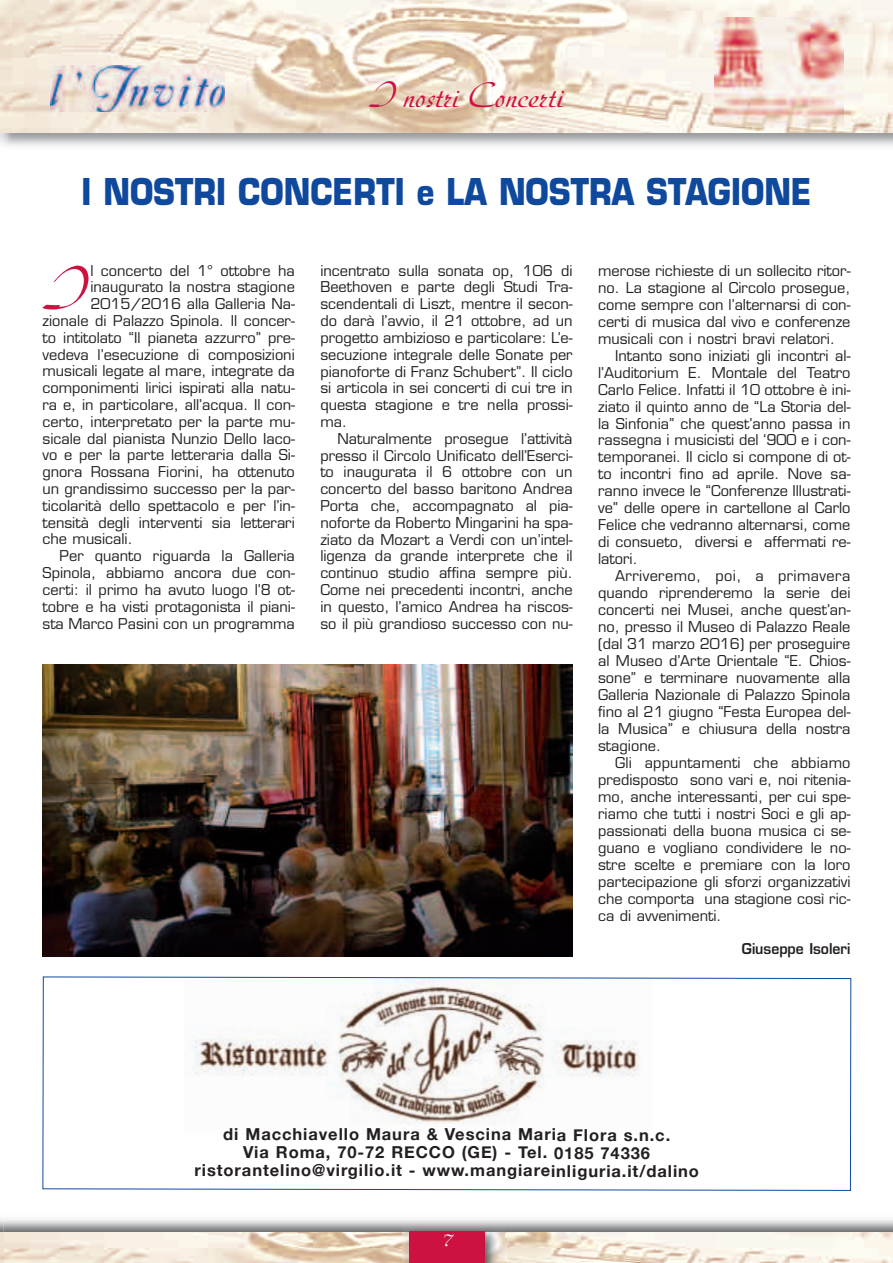
<style>
.page{position:relative;width:893px;height:1263px;background:#fff}
.page>*{position:absolute;margin:0;border:0;box-sizing:border-box;transform-origin:0 0}
.t1{font:60.3px "Diskus LT Std";color:#cd1141}
.t2{font:700 36px "Eurostile LT Std";color:#0f499d;scale:.85 1}
.t3{font:36px "Diskus LT Std";color:#cd1141}
.t4{font:18px "Bellevue";color:#fff}
.t5{font:700 16.5px/18px "Helvetica Neue";letter-spacing:.055em;color:#231f20;text-align:center}
.t6{font:14.55px/17px "Eurostile LT Std";color:#231f20;text-align:justify}
.t7{font:600 14.55px "Eurostile LT Std";color:#231f20;scale:.96 1}
</style>
<div class="page">
<img style="left:4px;top:1232px;width:889px;height:31px">
<img style="left:0;top:1217px;width:4px;height:46px">
<img style="left:1px;top:1232px;width:3px;height:31px">
<img style="left:403px;top:1224px;width:102px;height:39px">
<div style="left:410px;top:1231px;width:75px;height:32px;background:#cd1141"></div>
<svg style="left:1px;top:0;width:892px;height:132px;background:#f0e4d3"></svg>
<img style="left:714px;top:18px;width:130px;height:109px">
<img style="left:50px;top:65px;width:175px;height:47px">
<svg style="left:42px;top:976px;width:810px;height:215px"></svg>
<img style="left:43px;top:664px;width:530px;height:293px">
<h2 class="t3" style="left:369px;top:81px;width:197px">I nostri Concerti</h2>
<h2 class="t2" style="left:81px;top:178px;width:861px">I NOSTRI CONCERTI e LA NOSTRA STAGIONE</h2>
<h1 class="t1" style="left:43px;top:266px;width:47px">I</h1>
<p class="t6" style="left:90px;top:263px;width:206px">l concerto del 1° ottobre ha</p>
<p class="t6" style="left:90px;top:280px;width:206px">inaugurato la nostra stagione</p>
<p class="t6" style="left:90px;top:297px;width:206px">2015/2016 alla Galleria Na-</p>
<p class="t6" style="left:43px;top:314px;width:254px">zionale di Palazzo Spinola. Il concer-</p>
<p class="t6" style="left:43px;top:330px;width:254px">to intitolato “Il pianeta azzurro” pre-</p>
<p class="t6" style="left:43px;top:347px;width:254px">vedeva l’esecuzione di composizioni</p>
<p class="t6" style="left:43px;top:364px;width:254px">musicali legate al mare, integrate da</p>
<p class="t6" style="left:43px;top:381px;width:254px">componimenti lirici ispirati alla natu-</p>
<p class="t6" style="left:43px;top:398px;width:254px">ra e, in particolare, all’acqua. Il con-</p>
<p class="t6" style="left:43px;top:414px;width:254px">certo, interpretato per la parte mu-</p>
<p class="t6" style="left:43px;top:431px;width:254px">sicale dal pianista Nunzio Dello Iaco-</p>
<p class="t6" style="left:43px;top:448px;width:254px">vo e per la parte letteraria dalla Si-</p>
<p class="t6" style="left:43px;top:465px;width:254px">gnora Rossana Fiorini, ha ottenuto</p>
<p class="t6" style="left:43px;top:482px;width:254px">un grandissimo successo per la par-</p>
<p class="t6" style="left:43px;top:499px;width:254px">ticolarità dello spettacolo e per l’in-</p>
<p class="t6" style="left:43px;top:515px;width:254px">tensità degli interventi sia letterari</p>
<p class="t6" style="left:43px;top:532px;width:92px">che musicali.</p>
<p class="t6" style="left:60px;top:549px;width:237px">Per quanto riguarda la Galleria</p>
<p class="t6" style="left:43px;top:566px;width:254px">Spinola, abbiamo ancora due con-</p>
<p class="t6" style="left:43px;top:583px;width:254px">certi: il primo ha avuto luogo l’8 ot-</p>
<p class="t6" style="left:43px;top:599px;width:254px">tobre e ha visti protagonista il piani-</p>
<p class="t6" style="left:43px;top:616px;width:254px">sta Marco Pasini con un programma</p>
<p class="t6" style="left:320px;top:263px;width:254px">incentrato sulla sonata op, 106 di Beethoven e parte degli Studi Tra&shy;scendentali di Liszt, mentre il secon&shy;do darà l’avvio, il 21 ottobre, ad un progetto ambizioso e particolare: L’e&shy;secuzione integrale delle Sonate per pianoforte di Franz Schubert”. Il ciclo si articola in sei concerti di cui tre in questa stagione e tre nella prossi&shy;ma.</p>
<p class="t6" style="left:320px;top:431px;width:254px;text-indent:17px">Naturalmente prosegue l’attività presso il Circolo Unificato dell’Eserci&shy;to inaugurata il 6 ottobre con un concerto del basso baritono Andrea Porta che, accompagnato al pia&shy;noforte da Roberto Mingarini ha spa&shy;ziato da Mozart a Verdi con un’intel&shy;ligenza da grande interprete che il continuo studio affina sempre più.<br>Come nei precedenti incontri, anche in questo, l’amico Andrea ha riscos&shy;so il più grandioso successo con nu-</p>
<p class="t6" style="left:598px;top:263px;width:254px">merose richieste di un sollecito ritor&shy;no. La stagione al Circolo prosegue, come sempre con l’alternarsi di con&shy;certi di musica dal vivo e conferenze musicali con i nostri bravi relatori.</p>
<p class="t6" style="left:598px;top:348px;width:254px;text-indent:17px">Intanto sono iniziati gli incontri al&shy;l’Auditorium E. Montale del Teatro Carlo Felice. Infatti il 10 ottobre è ini&shy;ziato il quinto anno de “La Storia del&shy;la Sinfonia” che quest’anno passa in rassegna i musicisti del ‘900 e i con&shy;temporanei. Il ciclo si compone di ot&shy;to incontri fino ad aprile. Nove sa&shy;ranno invece le “Conferenze Illustrati&shy;ve” delle opere in cartellone al Carlo Felice che vedranno alternarsi, come di consueto, diversi e affermati re&shy;latori.</p>
<p class="t6" style="left:598px;top:569px;width:254px;text-indent:17px">Arriveremo, poi, a primavera quando riprenderemo la serie dei concerti nei Musei, anche quest’an&shy;no, presso il Museo di Palazzo Reale (dal 31 marzo 2016) per proseguire al Museo d’Arte Orientale “E. Chios&shy;sone” e terminare nuovamente alla Galleria Nazionale di Palazzo Spinola fino al 21 giugno “Festa Europea del&shy;la Musica” e chiusura della nostra stagione.</p>
<p class="t6" style="left:598px;top:755px;width:254px;text-indent:17px">Gli appuntamenti che abbiamo predisposto sono vari e, noi ritenia&shy;mo, anche interessanti, per cui spe&shy;riamo che tutti i nostri Soci e gli ap&shy;passionati della buona musica ci se&shy;guano e vogliano condividere le no&shy;stre scelte e premiare con la loro partecipazione gli sforzi organizzativi che comporta una stagione così ric&shy;ca di avvenimenti.</p>
<p class="t7" style="left:742px;top:943px;width:115px">Giuseppe Isoleri</p>
<p class="t5" style="left:195px;top:1125px;width:506px">di Macchiavello Maura &amp; Vescina Maria Flora s.n.c.<br>Via Roma, 70-72 RECCO (GE) - Tel. 0185 74336 ristorantelino@virgilio.it - www.mangiareinliguria.it/dalino</p>
<p class="t4" style="left:442px;top:1230px;width:11px">7</p>
</div>
